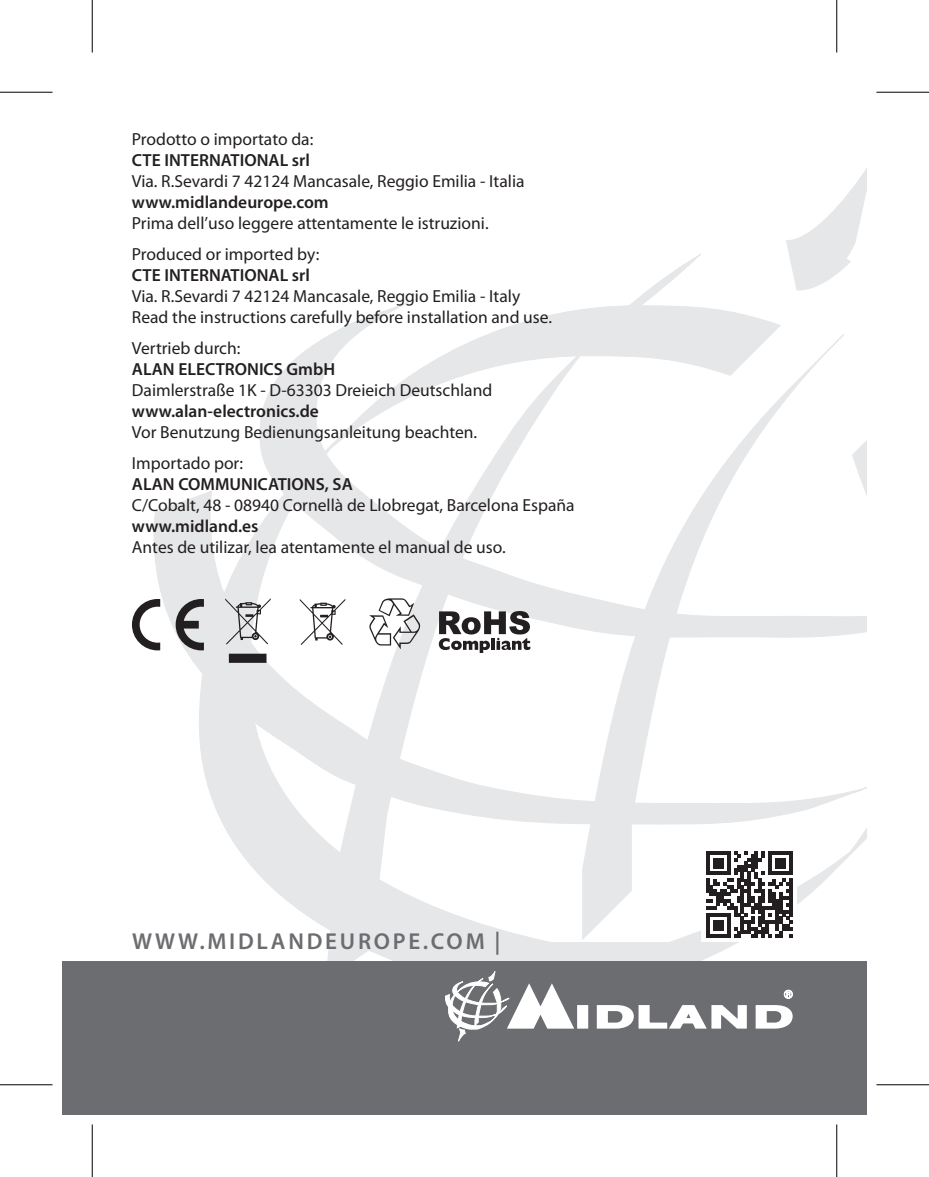
<style>
.page{position:relative;width:929px;height:1177px;background:#fff}
.page>*{position:absolute;margin:0;border:0;box-sizing:border-box;transform-origin:0 0}
.t1{font:600 23.1px "Myriad Pro";letter-spacing:.12em;color:#6c6d70}
.t2{font:17.5px/30.8px "Myriad Pro";color:#231f20}
.t3{font:600 17.5px "Myriad Pro";color:#231f20}
</style>
<div class="page">
<svg style="left:224px;top:826px;width:642px;height:134px"></svg>
<svg style="left:326px;top:254px;width:375px;height:706px"></svg>
<svg style="left:582px;top:826px;width:262px;height:113px"></svg>
<svg style="left:259px;top:300px;width:607px;height:190px"></svg>
<svg style="left:154px;top:490px;width:712px;height:336px"></svg>
<svg style="left:786px;top:169px;width:80px;height:122px"></svg>
<div style="left:701px;top:846px;width:96px;height:95px;background:#fff"></div>
<svg style="left:706px;top:851px;width:86px;height:86px"></svg>
<svg style="left:439px;top:611px;width:91px;height:41px"></svg>
<svg style="left:369px;top:598px;width:51px;height:51px"></svg>
<svg style="left:300px;top:598px;width:45px;height:50px"></svg>
<svg style="left:225px;top:598px;width:46px;height:65px"></svg>
<svg style="left:132px;top:599px;width:72px;height:51px"></svg>
<div style="left:62px;top:960px;width:804px;height:154px;background:#6c6d70"></div>
<svg style="left:445px;top:971px;width:348px;height:71px"></svg>
<svg style="left:0;top:91px;width:52px;height:1px"></svg>
<svg style="left:876px;top:91px;width:52px;height:1px"></svg>
<svg style="left:0;top:1085px;width:52px;height:1px"></svg>
<svg style="left:876px;top:1085px;width:52px;height:1px"></svg>
<svg style="left:91px;top:0;width:1px;height:52px"></svg>
<svg style="left:91px;top:1124px;width:1px;height:52px"></svg>
<svg style="left:837px;top:0;width:1px;height:52px"></svg>
<svg style="left:837px;top:1124px;width:1px;height:52px"></svg>
<hr style="left:0;top:92px;width:52px;height:1px;background:#000">
<hr style="left:876px;top:92px;width:52px;height:1px;background:#000">
<hr style="left:0;top:1084px;width:52px;height:1px;background:#000">
<hr style="left:876px;top:1084px;width:52px;height:1px;background:#000">
<hr style="left:92px;top:0;width:1px;height:52px;background:#000">
<hr style="left:92px;top:1124px;width:1px;height:52px;background:#000">
<hr style="left:836px;top:0;width:1px;height:52px;background:#000">
<hr style="left:836px;top:1124px;width:1px;height:52px;background:#000">
<p class="t2" style="left:132px;top:124px;width:183px">Prodotto o importato da:</p>
<p class="t3" style="left:132px;top:150px;width:179px">CTE INTERNATIONAL srl</p>
<p class="t2" style="left:132px;top:166px;width:394px">Via. R.Sevardi 7 42124 Mancasale, Reggio Emilia - Italia</p>
<p class="t3" style="left:132px;top:192px;width:198px">www.midlandeurope.com</p>
<p class="t2" style="left:132px;top:208px;width:358px">Prima dell’uso leggere attentamente le istruzioni.<br>Produced or imported by:</p>
<p class="t3" style="left:132px;top:265px;width:179px">CTE INTERNATIONAL srl</p>
<p class="t2" style="left:132px;top:286px;width:421px;line-height:21px">Via. R.Sevardi 7 42124 Mancasale, Reggio Emilia - Italy<br>Read the instructions carefully before installation and use.</p>
<p class="t2" style="left:132px;top:333px;width:110px">Vertrieb durch:</p>
<p class="t3" style="left:132px;top:359px;width:205px">ALAN ELECTRONICS GmbH</p>
<p class="t2" style="left:132px;top:375px;width:362px">Daimlerstraße 1K - D-63303 Dreieich Deutschland</p>
<p class="t3" style="left:132px;top:401px;width:188px">www.alan-electronics.de</p>
<p class="t2" style="left:132px;top:417px;width:347px">Vor Benutzung Bedienungsanleitung beachten.<br>Importado por:</p>
<p class="t3" style="left:132px;top:474px;width:222px">ALAN COMMUNICATIONS, SA</p>
<p class="t2" style="left:132px;top:490px;width:444px">C/Cobalt, 48 - 08940 Cornellà de Llobregat, Barcelona España</p>
<p class="t3" style="left:132px;top:516px;width:128px">www.midland.es</p>
<p class="t2" style="left:132px;top:532px;width:375px">Antes de utilizar, lea atentamente el manual de uso.</p>
<h1 class="t1" style="left:132px;top:928px;width:370px">WWW.MIDLANDEUROPE.COM |</h1>
</div>
